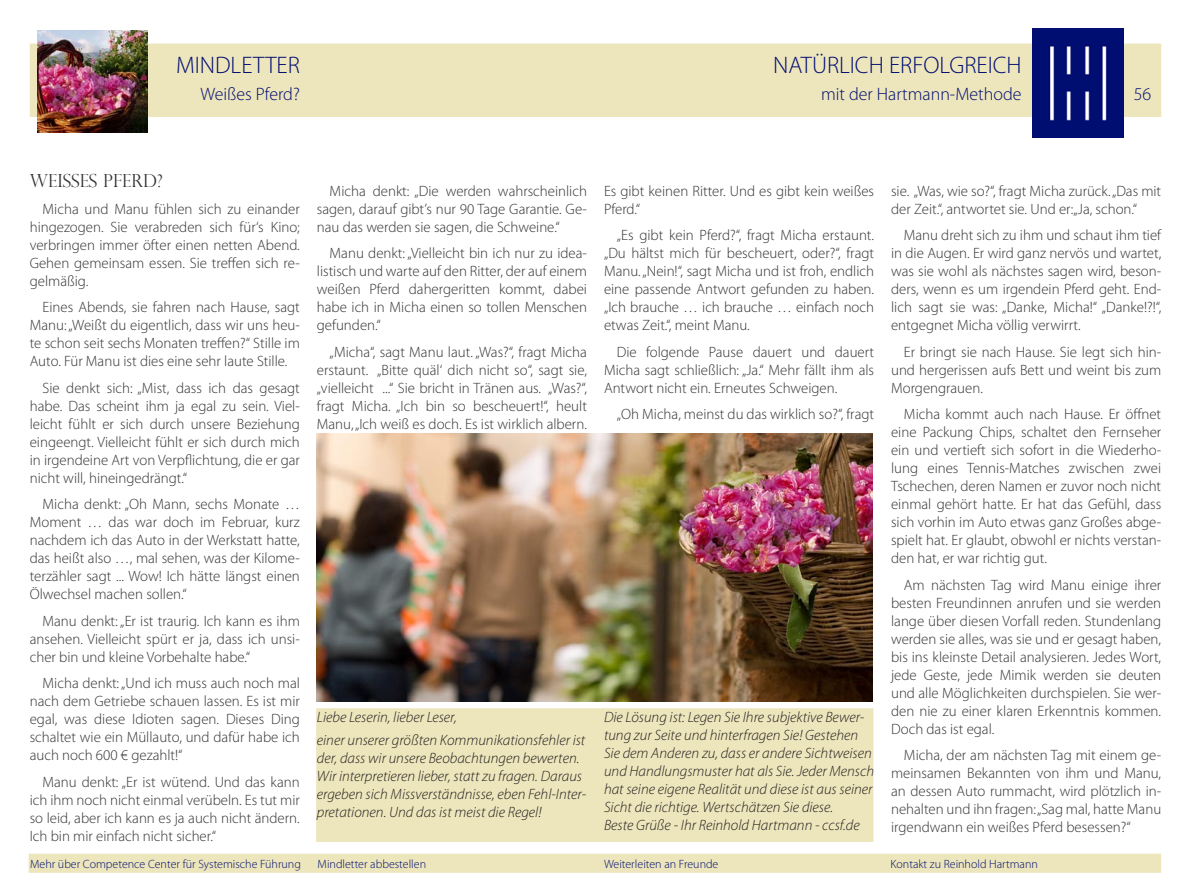
<style>
.page{position:relative;width:1191px;height:893px;background:#fff}
.page>*{position:absolute;margin:0;border:0;box-sizing:border-box;transform-origin:0 0}
.Slogan{font:300 24px "Myriad Pro";color:#000d71}
.Slogan-2{font:300 18px "Myriad Pro";color:#000d71}
.t1{font:300 18px "Perpetua Titling";color:#323232}
.t2{font:300 15px/18px "Myriad Pro";color:#323232;text-align:justify}
.t3{font:italic 300 15px/18px "Myriad Pro";color:#231f20}
.t4{font:300 12px "Myriad Pro";color:#000d71}
</style>
<div class="page">
<div style="left:30px;top:44px;width:1131px;height:73px;background:#ede5bb"></div>
<img style="left:1032px;top:29px;width:91px;height:108px">
<div style="left:29px;top:854px;width:1132px;height:19px;background:#ede5bb;border:2px solid #ede5bb"></div>
<div style="left:316px;top:708px;width:557px;height:134px;background:#ede5bb;border:2px solid #ede5bb"></div>
<img style="left:316px;top:434px;width:556px;height:268px">
<img style="left:37px;top:31px;width:111px;height:101px">
<p class="Slogan" style="left:773px;top:52px;width:250px">NATÜRLICH ERFOLGREICH</p>
<p class="Slogan-2" style="left:821px;top:84px;width:202px">mit der Hartmann-Methode</p>
<p class="Slogan" style="left:176px;top:52px;width:125px">MINDLETTER</p>
<p class="Slogan-2" style="left:200px;top:84px;width:101px">Weißes Pferd?</p>
<p class="Slogan-2" style="left:1133px;top:84px;width:19px">56</p>
<p class="t1" style="left:30px;top:170px;width:134px">WEIßES PFERD?</p>
<p class="t2" style="left:30px;top:200px;width:272px;text-indent:13px">Micha und Manu fühlen sich zu einander hingezogen. Sie verabreden sich für‘s Kino; verbringen immer öfter einen netten Abend.<br>Gehen gemeinsam essen. Sie treffen sich re&shy;gelmäßig.</p>
<p class="t2" style="left:30px;top:298px;width:272px;text-indent:13px">Eines Abends, sie fahren nach Hause, sagt Manu: „Weißt du eigentlich, dass wir uns heu&shy;te schon seit sechs Monaten treffen?“ Stille im Auto. Für Manu ist dies eine sehr laute Stille.</p>
<p class="t2" style="left:30px;top:379px;width:272px;text-indent:13px">Sie denkt sich: „Mist, dass ich das gesagt habe. Das scheint ihm ja egal zu sein. Viel&shy;leicht fühlt er sich durch unsere Beziehung eingeengt. Vielleicht fühlt er sich durch mich in irgendeine Art von Verpflichtung, die er gar nicht will, hineingedrängt.“</p>
<p class="t2" style="left:30px;top:495px;width:272px;text-indent:13px">Micha denkt: „Oh Mann, sechs Monate … Moment … das war doch im Februar, kurz nachdem ich das Auto in der Werkstatt hatte, das heißt also …, mal sehen, was der Kilome&shy;terzähler sagt ... Wow! Ich hätte längst einen Ölwechsel machen sollen.“</p>
<p class="t2" style="left:30px;top:612px;width:272px;text-indent:13px">Manu denkt: „Er ist traurig. Ich kann es ihm ansehen. Vielleicht spürt er ja, dass ich unsi&shy;cher bin und kleine Vorbehalte habe.“</p>
<p class="t2" style="left:30px;top:674px;width:272px;text-indent:13px">Micha denkt: „Und ich muss auch noch mal nach dem Getriebe schauen lassen. Es ist mir egal, was diese Idioten sagen. Dieses Ding schaltet wie ein Müllauto, und dafür habe ich auch noch 600 € gezahlt!“</p>
<p class="t2" style="left:30px;top:773px;width:272px;text-indent:13px">Manu denkt: „Er ist wütend. Und das kann ich ihm noch nicht einmal verübeln. Es tut mir so leid, aber ich kann es ja auch nicht ändern.<br>Ich bin mir einfach nicht sicher.“</p>
<p class="t2" style="left:317px;top:182px;width:272px;text-indent:13px">Micha denkt: „Die werden wahrscheinlich sagen, darauf gibt’s nur 90 Tage Garantie. Ge&shy;nau das werden sie sagen, die Schweine.“</p>
<p class="t2" style="left:317px;top:244px;width:272px;text-indent:13px">Manu denkt: „Vielleicht bin ich nur zu idea&shy;listisch und warte auf den Ritter, der auf einem weißen Pferd dahergeritten kommt, dabei habe ich in Micha einen so tollen Menschen gefunden.“</p>
<p class="t2" style="left:317px;top:343px;width:272px;text-indent:13px">„Micha“, sagt Manu laut. „Was?“, fragt Micha erstaunt. „Bitte quäl‘ dich nicht so“, sagt sie, „vielleicht ...“ Sie bricht in Tränen aus. „Was?“, fragt Micha. „Ich bin so bescheuert!“, heult Manu, „Ich weiß es doch. Es ist wirklich albern.</p>
<p class="t3" style="left:317px;top:709px;width:141px">Liebe Leserin, lieber Leser,</p>
<p class="t3" style="left:317px;top:731px;width:271px">einer unserer größten Kommunikationsfehler ist der, dass wir unsere Beobachtungen bewerten.<br>Wir interpretieren lieber, statt zu fragen. Daraus ergeben sich Missverständnisse, eben Fehl-Inter&shy;pretationen. Und das ist meist die Regel!</p>
<p class="t2" style="left:604px;top:182px;width:272px">Es gibt keinen Ritter. Und es gibt kein weißes<br>Pferd.“</p>
<p class="t2" style="left:604px;top:226px;width:272px;text-indent:13px">„Es gibt kein Pferd?“, fragt Micha erstaunt. „Du hältst mich für bescheuert, oder?“, fragt Manu. „Nein!“, sagt Micha und ist froh, endlich eine passende Antwort gefunden zu haben. „Ich brauche … ich brauche … einfach noch etwas Zeit.“, meint Manu.</p>
<p class="t2" style="left:604px;top:343px;width:272px;text-indent:13px">Die folgende Pause dauert und dauert Micha sagt schließlich: „Ja.“ Mehr fällt ihm als Antwort nicht ein. Erneutes Schweigen.</p>
<p class="t2" style="left:617px;top:405px;width:259px">„Oh Micha, meinst du das wirklich so?“, fragt</p>
<p class="t3" style="left:604px;top:709px;width:271px">Die Lösung ist: Legen Sie Ihre subjektive Bewer&shy;tung zur Seite und hinterfragen Sie! Gestehen Sie dem Anderen zu, dass er andere Sichtweisen und Handlungsmuster hat als Sie. Jeder Mensch hat seine eigene Realität und diese ist aus seiner Sicht die richtige. Wertschätzen Sie diese.</p>
<p class="t3" style="left:604px;top:817px;width:257px">Beste Grüße - Ihr Reinhold Hartmann - ccsf.de</p>
<p class="t2" style="left:891px;top:182px;width:272px">sie. „Was, wie so?“, fragt Micha zurück. „Das mit der Zeit.“, antwortet sie. Und er:„Ja, schon.“</p>
<p class="t2" style="left:891px;top:226px;width:272px;text-indent:13px">Manu dreht sich zu ihm und schaut ihm tief in die Augen. Er wird ganz nervös und wartet, was sie wohl als nächstes sagen wird, beson&shy;ders, wenn es um irgendein Pferd geht. End&shy;lich sagt sie was: „Danke, Micha!“ „Danke!?!“, entgegnet Micha völlig verwirrt.</p>
<p class="t2" style="left:891px;top:343px;width:272px;text-indent:13px">Er bringt sie nach Hause. Sie legt sich hin&shy;und hergerissen aufs Bett und weint bis zum Morgengrauen.</p>
<p class="t2" style="left:891px;top:405px;width:272px;text-indent:13px">Micha kommt auch nach Hause. Er öffnet eine Packung Chips, schaltet den Fernseher ein und vertieft sich sofort in die Wiederho&shy;lung eines Tennis-Matches zwischen zwei Tschechen, deren Namen er zuvor noch nicht einmal gehört hatte. Er hat das Gefühl, dass sich vorhin im Auto etwas ganz Großes abge&shy;spielt hat. Er glaubt, obwohl er nichts verstan&shy;den hat, er war richtig gut.</p>
<p class="t2" style="left:891px;top:576px;width:272px;text-indent:13px">Am nächsten Tag wird Manu einige ihrer besten Freundinnen anrufen und sie werden lange über diesen Vorfall reden. Stundenlang werden sie alles, was sie und er gesagt haben, bis ins kleinste Detail analysieren. Jedes Wort, jede Geste, jede Mimik werden sie deuten und alle Möglichkeiten durchspielen. Sie wer&shy;den nie zu einer klaren Erkenntnis kommen.<br>Doch das ist egal.</p>
<p class="t2" style="left:891px;top:746px;width:272px;text-indent:13px">Micha, der am nächsten Tag mit einem ge&shy;meinsamen Bekannten von ihm und Manu, an dessen Auto rummacht, wird plötzlich in&shy;nehalten und ihn fragen: „Sag mal, hatte Manu irgendwann ein weißes Pferd besessen?“</p>
<p class="t4" style="left:30px;top:857px;width:272px">Mehr über Competence Center für Systemische Führung</p>
<p class="t4" style="left:317px;top:857px;width:110px">Mindletter abbestellen</p>
<p class="t4" style="left:604px;top:857px;width:116px">Weiterleiten an Freunde</p>
<p class="t4" style="left:890px;top:857px;width:149px">Kontakt zu Reinhold Hartmann</p>
</div>
